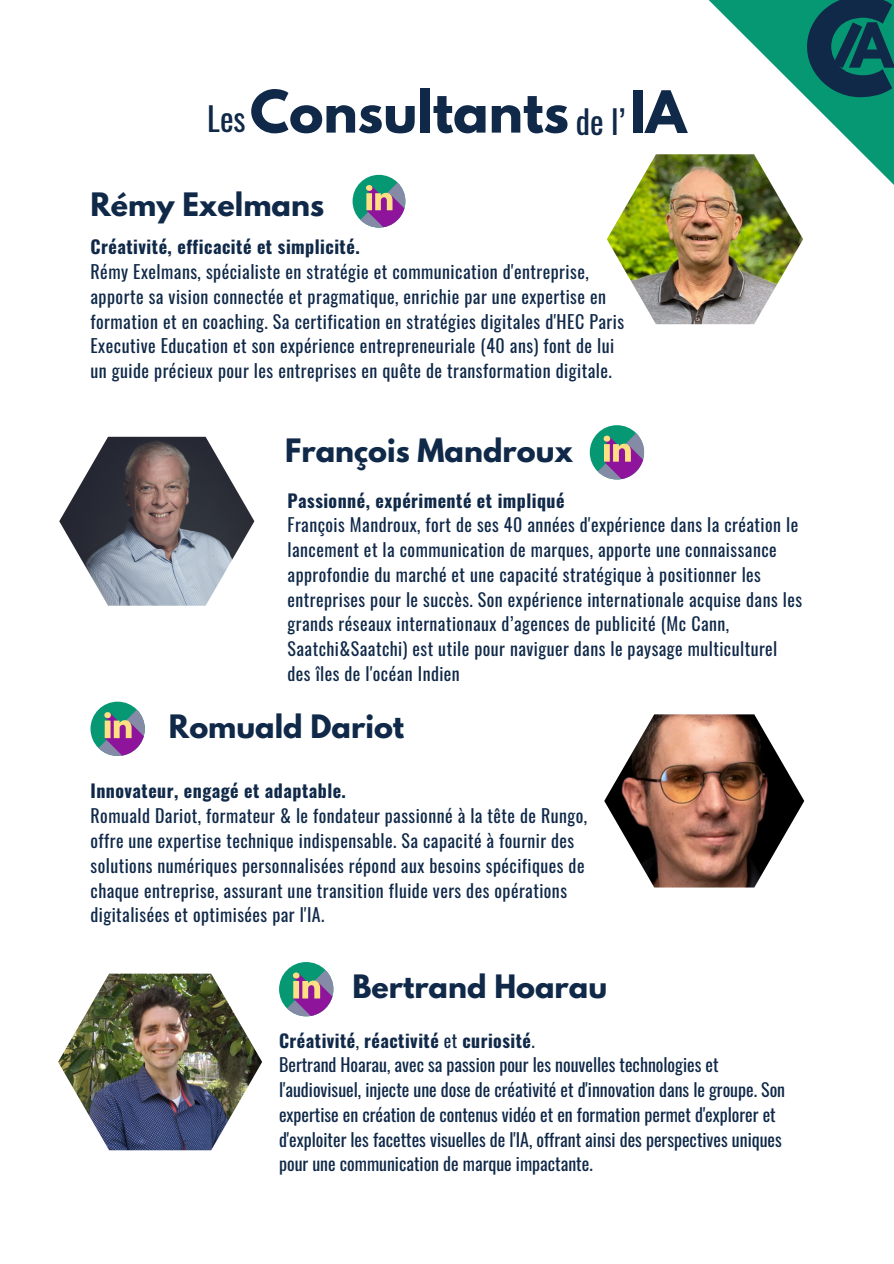
<style>
.page{position:relative;width:894px;height:1264px;background:#fff}
.page>*{position:absolute;margin:0;border:0;box-sizing:border-box;transform-origin:0 0}
.t1{font:700 118.5px "League Spartan";color:#102949}
.t2{font:700 55.05px "League Spartan";color:#102949}
.t3{font:700 51.9px "League Spartan";color:#102949}
.t4{font:32.25px "Oswald";color:#102949}
.t5{font:700 28.65px "League Spartan";color:#102949}
.t6{font:700 28.5px "League Spartan";color:#102949}
.t7{font:18px/24.8px "Oswald";letter-spacing:.025em;color:#102949}
.t8{font:700 18px "Oswald";letter-spacing:.025em;color:#102949}
.t9{font:17.85px/24.8px "Oswald";letter-spacing:.025em;color:#102949}
.t10{font:17.85px/24.8px "Oswald";color:#102949}
.t11{font:700 17.85px "Oswald";letter-spacing:.025em;color:#102949}
.s1{font-weight:400}
</style>
<div class="page">
<svg style="left:708px;top:0;width:185px;height:184px;fill:#059873"></svg>
<img style="left:607px;top:154px;width:195px;height:170px">
<div style="left:352px;top:175px;width:53px;height:53px;background:#059873;border-radius:50%"></div>
<svg style="left:360px;top:182px;width:46px;height:46px"></svg>
<img style="left:58px;top:973px;width:204px;height:177px">
<div style="left:279px;top:962px;width:54px;height:54px;background:#059873;border-radius:50%"></div>
<svg style="left:287px;top:970px;width:47px;height:47px"></svg>
<svg style="left:90px;top:701px;width:55px;height:55px"></svg>
<svg style="left:98px;top:709px;width:47px;height:47px;background:#8c849c"></svg>
<img style="left:604px;top:714px;width:200px;height:173px">
<img style="left:59px;top:437px;width:195px;height:168px">
<div style="left:589px;top:425px;width:55px;height:54px;background:#059873;border-radius:50%"></div>
<svg style="left:597px;top:433px;width:48px;height:47px"></svg>
<svg style="left:833px;top:22px;width:29px;height:46px"></svg>
<p class="t3" style="left:250px;top:86px;width:320px">Consultants</p>
<p class="t4" style="left:207px;top:94px;width:40px">Les</p>
<h4 class="t4" style="left:575px;top:96px;width:51px">de l’</h4>
<p class="t3" style="left:629px;top:86px;width:58px">IA</p>
<h3 class="t5" style="left:90px;top:190px;width:235px">Rémy Exelmans</h3>
<p class="t8" style="left:90px;top:233px;width:271px">Créativité, efficacité et simplicité.</p>
<p class="t7" style="left:90px;top:258px;width:535px">Rémy Exelmans, spécialiste en stratégie et communication d'entreprise, apporte sa vision connectée et pragmatique, enrichie par une expertise en formation et en coaching. Sa certification en stratégies digitales d'HEC Paris Executive Education et son expérience entrepreneuriale (40 ans) font de lui un guide précieux pour les entreprises en quête de transformation digitale.</p>
<p class="t6" style="left:285px;top:436px;width:289px">François Mandroux</p>
<p class="t1" style="left:804px;top:-11px;width:91px">C</p>
<p class="t2" style="left:850px;top:18px;width:45px">A</p>
<h4 class="t11" style="left:287px;top:486px;width:278px">Passionné, expérimenté et impliqué</h4>
<p class="t9" style="left:287px;top:512px;width:516px">François Mandroux, fort de ses 40 années d'expérience dans la création le lancement et la communication de marques, apporte une connaissance approfondie du marché et une capacité stratégique à positionner les entreprises pour le succès. Son expérience internationale acquise dans les grands réseaux internationaux d’agences de publicité (Mc Cann, Saatchi&amp;Saatchi) est utile pour naviguer dans le paysage multiculturel des îles de l'océan Indien</p>
<h4 class="t6" style="left:169px;top:712px;width:237px">Romuald Dariot</h4>
<p class="t11" style="left:90px;top:777px;width:257px">Innovateur, engagé et adaptable.</p>
<p class="t9" style="left:90px;top:802px;width:498px">Romuald Dariot, formateur &amp; le fondateur passionné à la tête de Rungo,</p>
<p class="t9" style="left:90px;top:827px;width:495px">offre une expertise technique indispensable. Sa capacité à fournir des solutions numériques personnalisées répond aux besoins spécifiques de chaque entreprise, assurant une transition fluide vers des opérations digitalisées et optimisées par l'IA.</p>
<p class="t6" style="left:352px;top:972px;width:256px">Bertrand Hoarau</p>
<h3 class="t11" style="left:279px;top:1026px;width:257px">Créativité<span class="s1">,</span> réactivité <span class="s1">et</span> curiosité<span class="s1">.</span></h3>
<h1 class="t10" style="left:279px;top:1051px;width:507px">Bertrand Hoarau, avec sa passion pour les nouvelles technologies et l'audiovisuel, injecte une dose de créativité et d'innovation dans le groupe. Son expertise en création de contenus vidéo et en formation permet d'explorer et d'exploiter les facettes visuelles de l'IA, offrant ainsi des perspectives uniques pour une communication de marque impactante.</h1>
</div>
